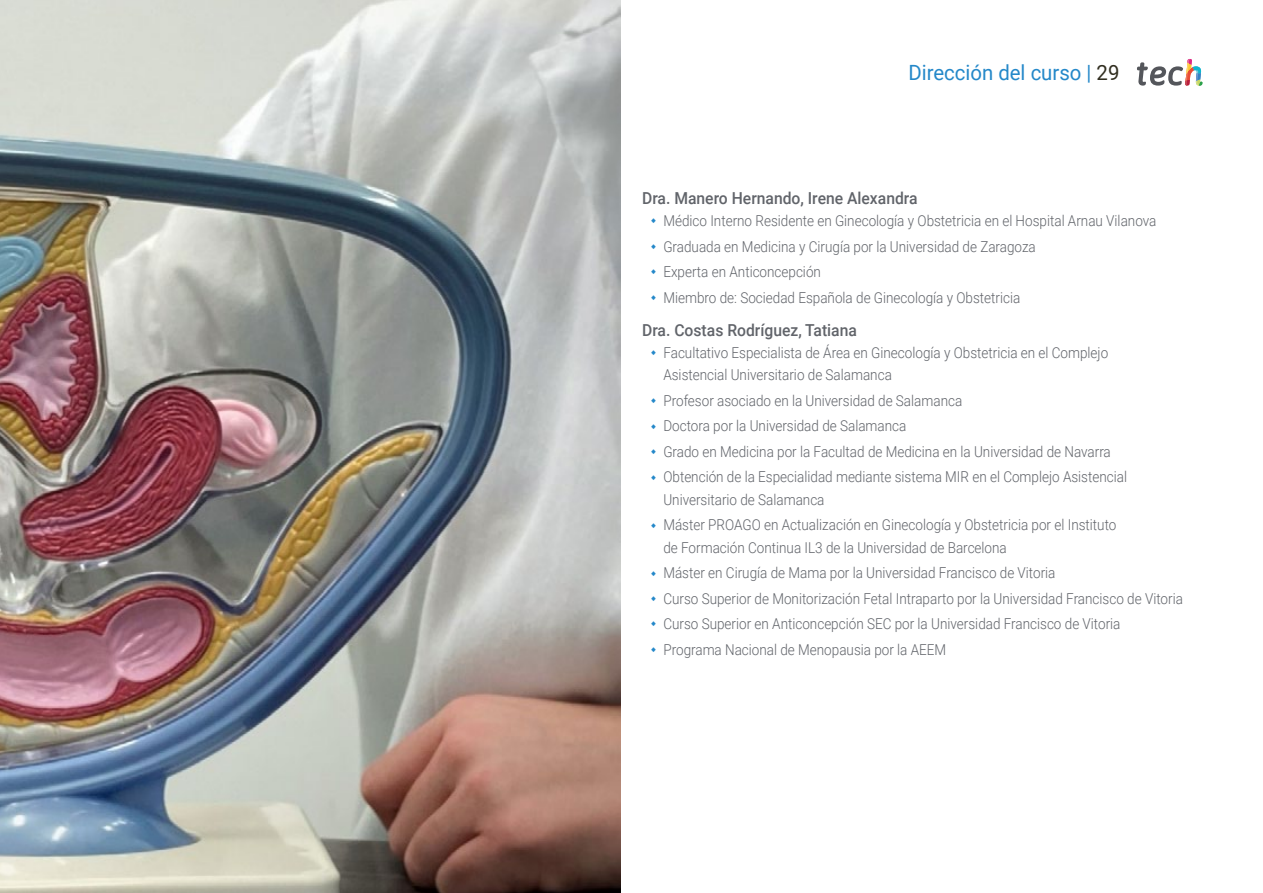
<style>
.page{position:relative;width:1263px;height:893px;background:#fff}
.page>*{position:absolute;margin:0;border:0;box-sizing:border-box;transform-origin:0 0}
.t1{font:21px "Roboto";color:#2488c9}
.t2{font:500 16.5px "Roboto";color:#61646a;scale:.95 1}
.t3{font:300 15px/25.5px "Roboto";color:#61646a;scale:.9 1}
.s1{color:#312e20}
</style>
<div class="page">
<svg style="left:1137px;top:59px;width:65px;height:27px"></svg>
<img style="left:0;top:0;width:621px;height:893px">
<h1 class="t1" style="left:908px;top:57px;width:213px">Dirección del curso | <span class="s1">29</span></h1>
<p class="t2" style="left:642px;top:186px;width:292px">Dra. Manero Hernando, Irene Alexandra</p>
<p class="t3" style="left:663px;top:207px;width:549px">Médico Interno Residente en Ginecología y Obstetricia en el Hospital Arnau Vilanova Graduada en Medicina y Cirugía por la Universidad de Zaragoza<br>Experta en Anticoncepción<br>Miembro de: Sociedad Española de Ginecología y Obstetricia</p>
<p class="t2" style="left:642px;top:318px;width:228px">Dra. Costas Rodríguez, Tatiana</p>
<p class="t3" style="left:663px;top:341px;width:496px;line-height:22.5px">Facultativo Especialista de Área en Ginecología y Obstetricia en el Complejo<br>Asistencial Universitario de Salamanca</p>
<p class="t3" style="left:663px;top:387px;width:517px">Profesor asociado en la Universidad de Salamanca<br>Doctora por la Universidad de Salamanca<br>Grado en Medicina por la Facultad de Medicina en la Universidad de Navarra Obtención de la Especialidad mediante sistema MIR en el Complejo Asistencial</p>
<p class="t3" style="left:663px;top:486px;width:505px">Universitario de Salamanca<br>Máster PROAGO en Actualización en Ginecología y Obstetricia por el Instituto</p>
<p class="t3" style="left:663px;top:534px;width:579px">de Formación Continua IL3 de la Universidad de Barcelona<br>Máster en Cirugía de Mama por la Universidad Francisco de Vitoria<br>Curso Superior de Monitorización Fetal Intraparto por la Universidad Francisco de Vitoria Curso Superior en Anticoncepción SEC por la Universidad Francisco de Vitoria<br>Programa Nacional de Menopausia por la AEEM</p>
</div>
